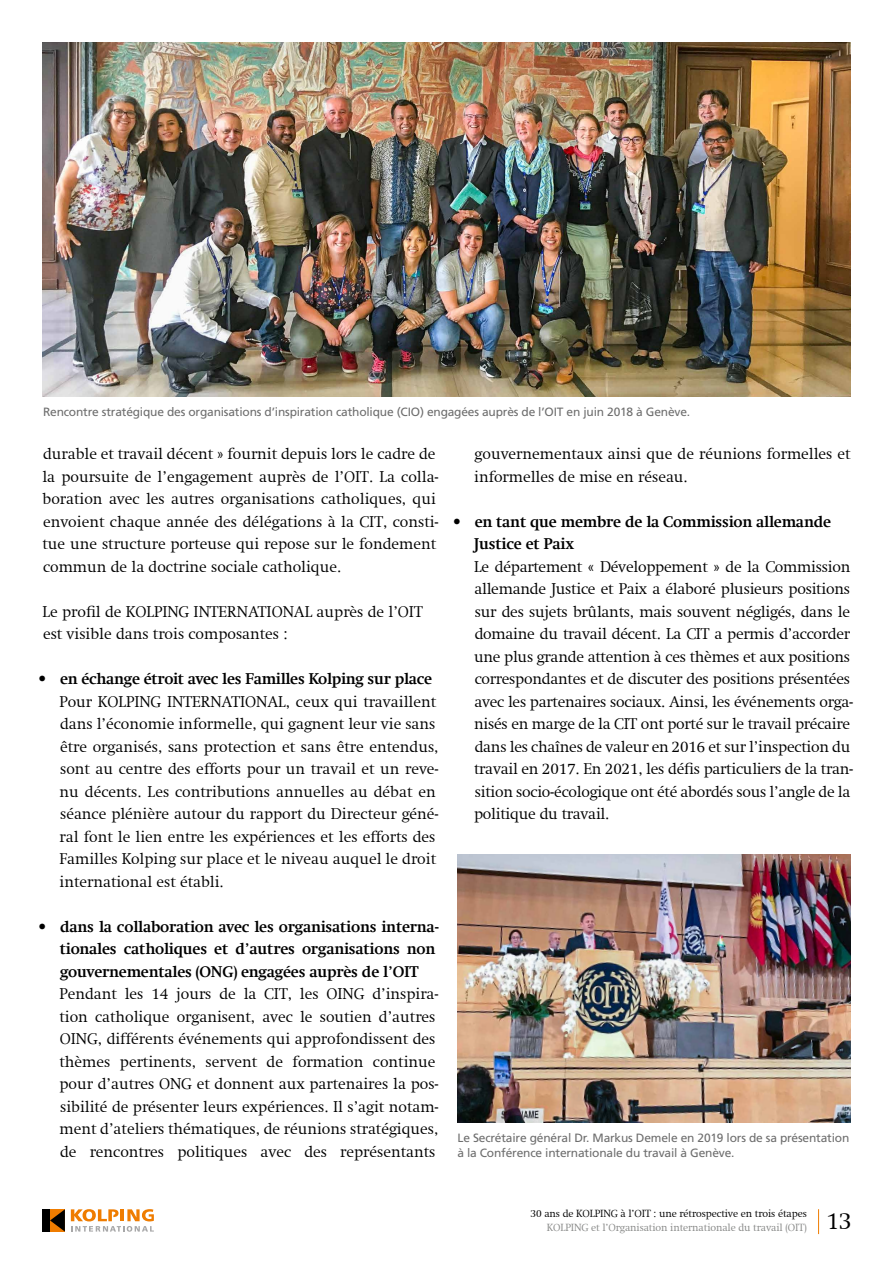
<style>
.page{position:relative;width:893px;height:1263px;background:#fff}
.page>*{position:absolute;margin:0;border:0;box-sizing:border-box;transform-origin:0 0}
.t1{font:300 24px "Swift Com";color:#000}
.Listenblock{font:300 15.75px/22.5px "Swift Com";color:#000}
.COPY{font:300 15.75px/22.5px "Swift Com";color:#000}
.t2{font:700 15.75px/22.5px "Swift Com";letter-spacing:-.015em;color:#000}
.BU{font:12px/15px "Frutiger LT Std";letter-spacing:-.015em;color:#6e6e6e}
.t3{font:300 10.5px "Swift Com";letter-spacing:-.01em;color:#868786}
.t4{font:300 10.5px "Swift Com";letter-spacing:-.01em;color:#000}
</style>
<div class="page">
<svg style="left:71px;top:1209px;width:83px;height:23px"></svg>
<div style="left:43px;top:1209px;width:7px;height:22px;background:#000"></div>
<svg style="left:50px;top:1209px;width:15px;height:22px"></svg>
<svg style="left:818px;top:1209px;width:1px;height:25px"></svg>
<img style="left:457px;top:855px;width:393px;height:267px">
<img style="left:43px;top:43px;width:807px;height:354px">
<p class="BU" style="left:43px;top:405px;width:649px">Rencontre stratégique des organisations d’inspiration catholique (CIO) engagées auprès de l’OIT en juin 2018 à Genève.</p>
<p class="COPY" style="left:42px;top:442px;width:398px">durable et travail décent » fournit depuis lors le cadre de la poursuite de l’engagement auprès de l’OIT. La colla&shy;boration avec les autres organisations catholiques, qui envoient chaque année des délégations à la CIT, consti&shy;tue une structure porteuse qui repose sur le fondement commun de la doctrine sociale catholique.</p>
<p class="COPY" style="left:42px;top:600px;width:382px">Le profil de KOLPING INTERNATIONAL auprès de l’OIT est visible dans trois composantes :</p>
<p class="t2" style="left:39px;top:667px;width:395px">• en échange étroit avec les Familles Kolping sur place</p>
<p class="Listenblock" style="left:59px;top:690px;width:381px">Pour KOLPING INTERNATIONAL, ceux qui travaillent dans l’économie informelle, qui gagnent leur vie sans être organisés, sans protection et sans être entendus, sont au centre des efforts pour un travail et un reve&shy;nu décents. Les contributions annuelles au débat en séance plénière autour du rapport du Directeur géné&shy;ral font le lien entre les expériences et les efforts des Familles Kolping sur place et le niveau auquel le droit international est établi.</p>
<p class="t2" style="left:60px;top:915px;width:381px;text-indent:-21px">• dans la collaboration avec les organisations interna&shy;tionales catholiques et d’autres organisations non gouvernementales (ONG) engagées auprès de l’OIT</p>
<p class="Listenblock" style="left:59px;top:982px;width:381px">Pendant les 14 jours de la CIT, les OING d’inspira&shy;tion catholique organisent, avec le soutien d’autres OING, différents événements qui approfondissent des thèmes pertinents, servent de formation continue pour d’autres ONG et donnent aux partenaires la pos&shy;sibilité de présenter leurs expériences. Il s’agit notam&shy;ment d’ateliers thématiques, de réunions stratégiques, de rencontres politiques avec des représentants</p>
<p class="Listenblock" style="left:474px;top:442px;width:378px">gouvernementaux ainsi que de réunions formelles et informelles de mise en réseau.</p>
<p class="t2" style="left:474px;top:510px;width:359px;text-indent:-21px">• en tant que membre de la Commission allemande<br>Justice et Paix</p>
<p class="Listenblock" style="left:474px;top:555px;width:381px">Le département « Développement » de la Commission allemande Justice et Paix a élaboré plusieurs positions sur des sujets brûlants, mais souvent négligés, dans le domaine du travail décent. La CIT a permis d’accorder une plus grande attention à ces thèmes et aux positions correspondantes et de discuter des positions présentées avec les partenaires sociaux. Ainsi, les événements orga&shy;nisés en marge de la CIT ont porté sur le travail précaire dans les chaînes de valeur en 2016 et sur l’inspection du travail en 2017. En 2021, les défis particuliers de la tran&shy;sition socio-écologique ont été abordés sous l’angle de la politique du travail.</p>
<p class="BU" style="left:457px;top:1130px;width:393px">Le Secrétaire général Dr. Markus Demele en 2019 lors de sa présentation à la Conférence internationale du travail à Genève.</p>
<p class="t4" style="left:530px;top:1208px;width:278px">30 ans de KOLPING à l’OIT : une rétrospective en trois étapes</p>
<p class="t3" style="left:547px;top:1221px;width:261px">KOLPING et l’Organisation internationale du travail (OIT)</p>
<h1 class="t1" style="left:826px;top:1207px;width:27px">13</h1>
</div>
